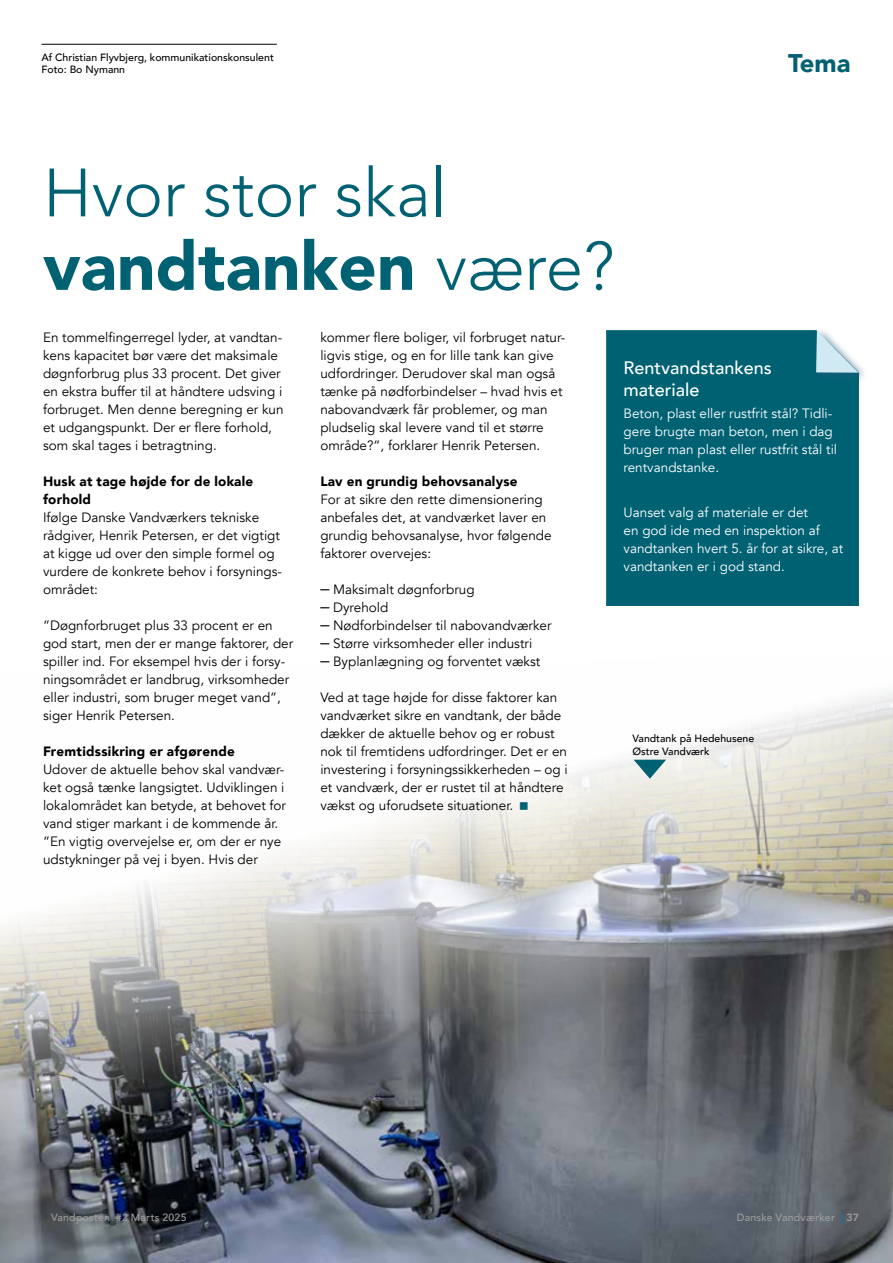
<style>
.page{position:relative;width:893px;height:1263px;background:#fff}
.page>*{position:absolute;margin:0;border:0;box-sizing:border-box;transform-origin:0 0}
.t1{font:300 67.5px/73.5px "Avenir";color:#006173}
.t2{font:900 25.5px "Avenir";color:#006173}
.t3{font:500 18px/22.5px "Avenir";color:#fff}
.t4{font:13.5px/18px "Avenir";color:#000}
.t5{font:13.5px/18px "Avenir";color:#fff}
.t6{font:900 13.5px/18px "Avenir";letter-spacing:.015em;color:#000}
.t7{font:500 10.5px/12.6px "Avenir";color:#000}
.t8{font:500 10.5px "Avenir";letter-spacing:.025em;color:#9d9d9c}
.s1{font-weight:900}
.s2{font-size:18px}
.s3{font-weight:800;color:#017dbc}
.s4{font-weight:800}
</style>
<div class="page">
<img style="left:0;top:691px;width:893px;height:572px">
<hr style="left:41px;top:44px;width:236px;height:1px;background:#000">
<div style="left:606px;top:330px;width:253px;height:276px;background:#006173"></div>
<div style="left:811px;top:326px;width:58px;height:57px;background:#205a7d;opacity:.75"></div>
<svg style="left:816px;top:330px;width:43px;height:43px"></svg>
<svg style="left:634px;top:760px;width:32px;height:19px"></svg>
<svg style="left:520px;top:802px;width:8px;height:8px"></svg>
<p class="t7" style="left:41px;top:50px;width:234px">Af Christian Flyvbjerg, kommunikationskonsulent<br>Foto: Bo Nymann</p>
<h2 class="t2" style="left:788px;top:42px;width:64px">Tema</h2>
<h1 class="t1" style="left:43px;top:156px;width:573px">Hvor stor skal <span class="s1">vandtanken</span> være?</h1>
<p class="t4" style="left:43px;top:329px;width:242px">En tommelfingerregel lyder, at vandtan&shy;kens kapacitet bør være det maksimale døgnforbrug plus 33 procent. Det giver en ekstra buffer til at håndtere udsving i forbruget. Men denne beregning er kun et udgangspunkt. Der er flere forhold, som skal tages i betragtning.</p>
<p class="t6" style="left:43px;top:472px;width:212px">Husk at tage højde for de lokale forhold</p>
<p class="t4" style="left:43px;top:509px;width:241px">Ifølge Danske Vandværkers tekniske rådgiver, Henrik Petersen, er det vigtigt at kigge ud over den simple formel og vurdere de konkrete behov i forsynings&shy;området:</p>
<p class="t4" style="left:43px;top:617px;width:252px">”Døgnforbruget plus 33 procent er en god start, men der er mange faktorer, der spiller ind. For eksempel hvis der i forsy&shy;ningsområdet er landbrug, virksomheder eller industri, som bruger meget vand”, siger Henrik Petersen.</p>
<p class="t6" style="left:43px;top:742px;width:193px">Fremtidssikring er afgørende</p>
<p class="t4" style="left:43px;top:761px;width:244px">Udover de aktuelle behov skal vandvær&shy;ket også tænke langsigtet. Udviklingen i lokalområdet kan betyde, at behovet for vand stiger markant i de kommende år. ”En vigtig overvejelse er, om der er nye udstykninger på vej i byen. Hvis der</p>
<p class="t4" style="left:320px;top:329px;width:246px">kommer flere boliger, vil forbruget natur&shy;ligvis stige, og en for lille tank kan give udfordringer. Derudover skal man også tænke på nødforbindelser – hvad hvis et nabovandværk får problemer, og man pludselig skal levere vand til et større område?”, forklarer Henrik Petersen.</p>
<p class="t6" style="left:320px;top:472px;width:199px">Lav en grundig behovsanalyse</p>
<p class="t4" style="left:320px;top:490px;width:233px">For at sikre den rette dimensionering anbefales det, at vandværket laver en grundig behovsanalyse, hvor følgende faktorer overvejes:</p>
<p class="t4" style="left:320px;top:581px;width:156px"><span class="s2">–</span> Maksimalt døgnforbrug</p>
<p class="t4" style="left:320px;top:599px;width:70px"><span class="s2">–</span> Dyrehold</p>
<p class="t4" style="left:320px;top:617px;width:233px"><span class="s2">–</span> Nødforbindelser til nabovandværker</p>
<p class="t4" style="left:320px;top:635px;width:213px"><span class="s2">–</span> Større virksomheder eller industri</p>
<p class="t4" style="left:320px;top:653px;width:221px"><span class="s2">–</span> Byplanlægning og forventet vækst</p>
<p class="t4" style="left:320px;top:689px;width:249px">Ved at tage højde for disse faktorer kan vandværket sikre en vandtank, der både dækker de aktuelle behov og er robust nok til fremtidens udfordringer. Det er en investering i forsyningssikkerheden – og i et vandværk, der er rustet til at håndtere vækst og uforudsete situationer.</p>
<h3 class="t3" style="left:624px;top:355px;width:150px">Rentvandstankens materiale</h3>
<p class="t5" style="left:624px;top:405px;width:215px">Beton, plast eller rustfrit stål? Tidli&shy;gere brugte man beton, men i dag bruger man plast eller rustfrit stål til rentvandstanke.</p>
<p class="t5" style="left:624px;top:503px;width:221px">Uanset valg af materiale er det<br>en god ide med en inspektion af vandtanken hvert 5. år for at sikre, at vandtanken er i god stand.</p>
<p class="t7" style="left:632px;top:732px;width:123px">Vandtank på Hedehusene<br>Østre Vandværk</p>
<p class="t8" style="left:51px;top:1208px;width:137px">Vandposten #2 Marts 2025</p>
<p class="t8" style="left:737px;top:1208px;width:124px">Danske Vandværker <span class="s3">|</span> <span class="s4">37</span></p>
</div>
